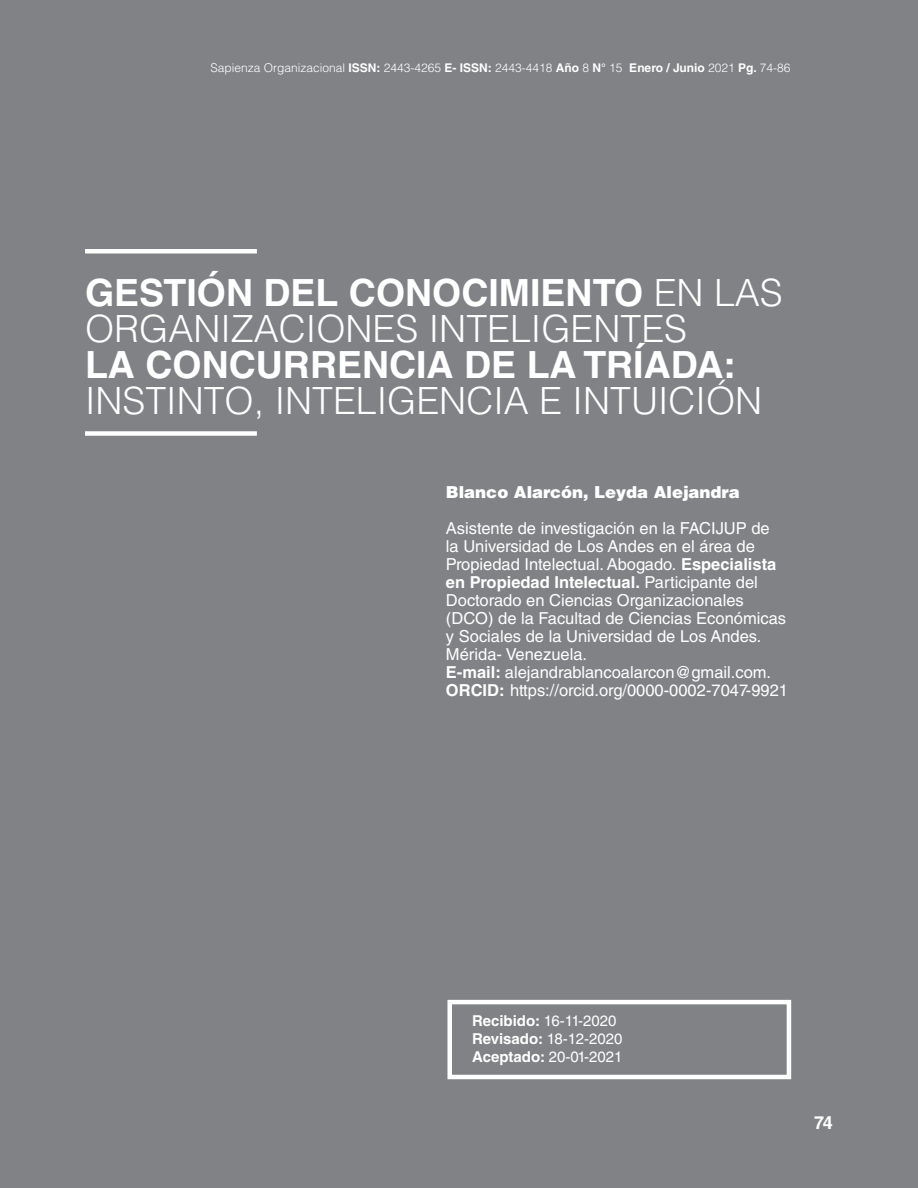
<style>
.page{position:relative;width:918px;height:1188px;background:#808285}
.page>*{position:absolute;margin:0;border:0;box-sizing:border-box;transform-origin:0 0}
.Titulos{font:300 37.5px/36px "Helvetica LT Std";color:#fff}
.t1{font:700 18px "Helvetica LT Std";color:#fff}
.Curriculum{font:16.5px/18px "Helvetica LT Std";color:#fff}
.Curriculum-2{font:900 16.5px "Helvetica LT Std";color:#fff}
.Resumen_Conclusion{font:15px "Helvetica LT Std";color:#fff}
.t2{font:300 12px "Helvetica LT Std";color:#fff}
.s1{font-weight:700}
</style>
<div class="page">
<div style="left:85px;top:249px;width:172px;height:5px;background:#fff"></div>
<div style="left:85px;top:431px;width:172px;height:5px;background:#fff"></div>
<div style="left:447px;top:1000px;width:344px;height:79px;border:4px solid #fff"></div>
<p class="t2" style="left:210px;top:60px;width:582px">Sapienza Organizacional <span class="s1">ISSN:</span> 2443-4265 <span class="s1">E- ISSN:</span> 2443-4418 <span class="s1">Año</span> 8 <span class="s1">N°</span> 15 <span class="s1">Enero / Junio</span> 2021 <span class="s1">Pg.</span> 74-86</p>
<p class="Titulos" style="left:85px;top:274px;width:699px"><span class="s1">GESTIÓN DEL CONOCIMIENTO</span> EN LAS<br>ORGANIZACIONES INTELIGENTES</p>
<p class="Titulos" style="left:85px;top:346px;width:679px"><span class="s1">LA CONCURRENCIA DE LA TRÍADA:<br></span>INSTINTO, INTELIGENCIA E INTUICIÓN</p>
<p class="Curriculum-2" style="left:446px;top:481px;width:295px">Blanco Alarcón, Leyda Alejandra</p>
<p class="Curriculum" style="left:446px;top:519px;width:342px">Asistente de investigación en la FACIJUP de la Universidad de Los Andes en el área de Propiedad Intelectual. Abogado. <span class="s1">Especialista en Propiedad Intelectual.</span> Participante del Doctorado en Ciencias Organizacionales (DCO) de la Facultad de Ciencias Económicas y Sociales de la Universidad de Los Andes.<br>Mérida- Venezuela.</p>
<p class="Curriculum" style="left:446px;top:663px;width:327px"><span class="s1">E-mail:</span> alejandrablancoalarcon@gmail.com.</p>
<p class="Curriculum" style="left:446px;top:681px;width:344px"><span class="s1">ORCID:</span> https://orcid.org/0000-0002-7047-9921</p>
<p class="Resumen_Conclusion" style="left:472px;top:1012px;width:146px"><span class="s1">Recibido:</span> 16-11-2020</p>
<p class="Resumen_Conclusion" style="left:472px;top:1030px;width:152px"><span class="s1">Revisado:</span> 18-12-2020</p>
<p class="Resumen_Conclusion" style="left:472px;top:1048px;width:152px"><span class="s1">Aceptado:</span> 20-01-2021</p>
<p class="t1" style="left:814px;top:1112px;width:20px">74</p>
</div>
